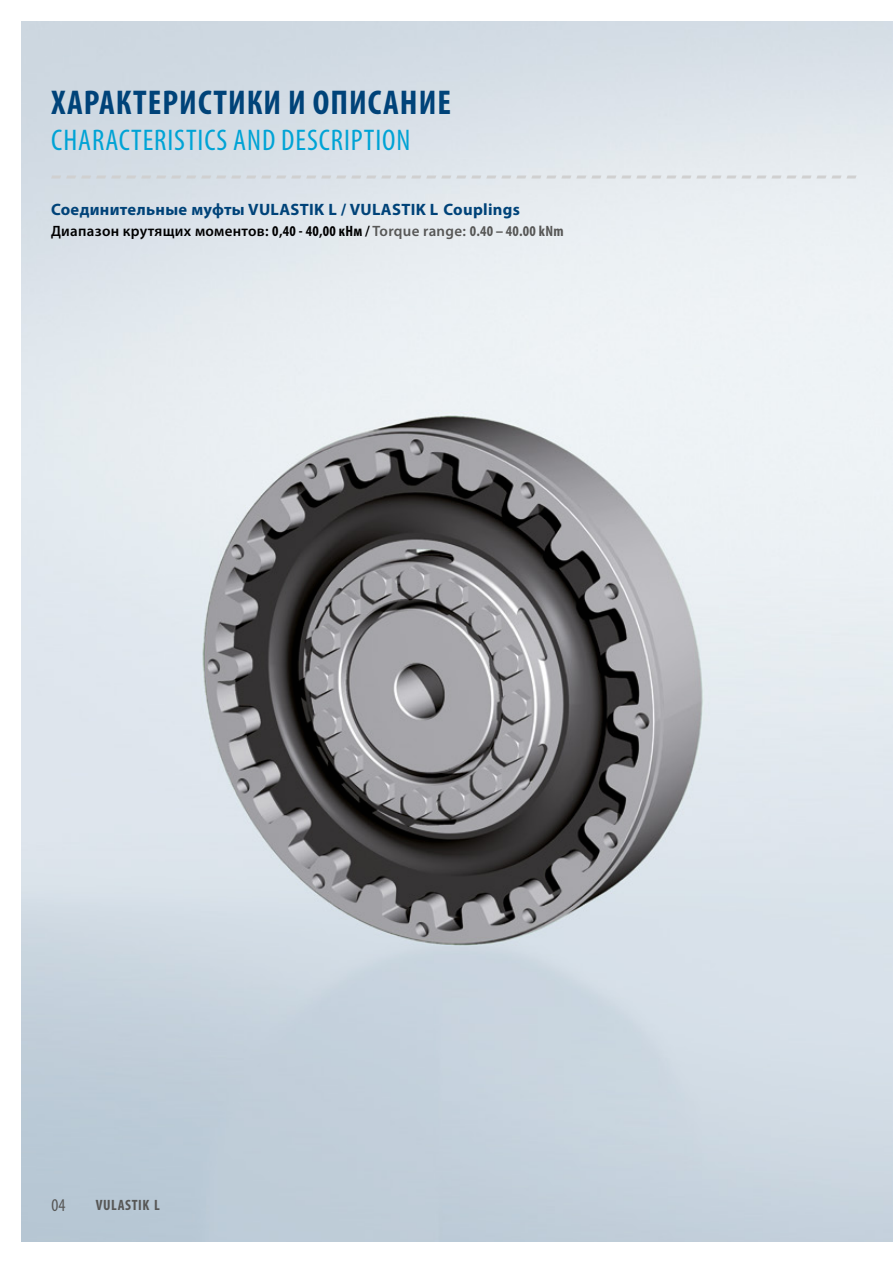
<style>
.page{position:relative;width:893px;height:1263px;background:#fff}
.page>*{position:absolute;margin:0;border:0;box-sizing:border-box;transform-origin:0 0}
.t1{font:700 condensed 34.5px "Myriad Pro";letter-spacing:.03em;color:#004379}
.t2{font:condensed 30px "Myriad Pro";letter-spacing:.03em;color:#00a3d5}
.t3{font:condensed 18px "Myriad Pro";color:#575756}
.t4{font:700 16.5px "Myriad Pro";letter-spacing:.02em;color:#004379}
.t5{font:600 15px "Myriad Pro";letter-spacing:.02em;color:#000}
.t6{font:700 condensed 15px "Myriad Pro";color:#575756}
.s1{font-weight:700;font-stretch:condensed}
.s2{color:#575756}
.s3{font-weight:700;font-stretch:condensed;color:#575756}
</style>
<div class="page">
<img style="left:21px;top:21px;width:872px;height:1221px">
<svg style="left:52px;top:175px;width:804px;height:3px;background:#d7dadd"></svg>
<h1 class="t1" style="left:51px;top:81px;width:99px">ХАРАКТЕРИСТИ</h1>
<h1 class="t1" style="left:247px;top:81px;width:170px">КИ И ОПИСАНИЕ</h1>
<h2 class="t2" style="left:51px;top:122px;width:361px">CHARACTERISTICS AND DESCRIPTION</h2>
<p class="t4" style="left:51px;top:198px;width:470px">Соединительные муфты VULASTIK L / VULASTIK L Couplings</p>
<p class="t5" style="left:51px;top:222px;width:514px">Диапазон крутящих моментов: <span class="s1">0,40 - 40,00 кНм /</span> <span class="s2">Torque range:</span> <span class="s3">0.40 – 40.00 kNm</span></p>
<p class="t3" style="left:51px;top:1194px;width:16px">04</p>
<p class="t6" style="left:96px;top:1196px;width:15px">VULASTI</p>
<p class="t6" style="left:143px;top:1196px;width:18px">K L</p>
</div>
